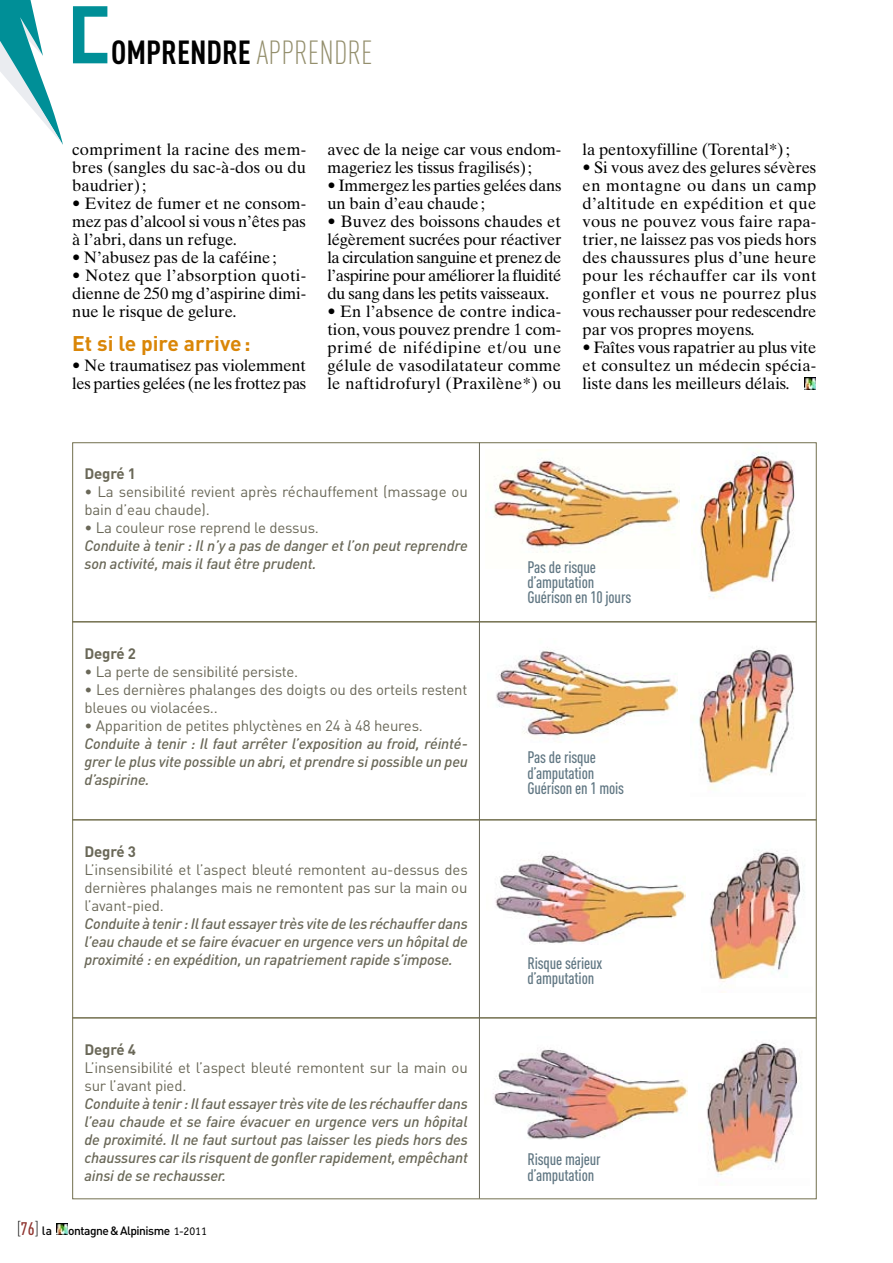
<style>
.page{position:relative;width:893px;height:1263px;background:#fff}
.page>*{position:absolute;margin:0;border:0;box-sizing:border-box;transform-origin:0 0}
.t1{font:99px "Minimum A Noir";color:#008f97}
.t2{font:700 33px "DIN Cond";color:#000}
.t3{font:700 21px "DIN";color:#da8607}
.t4{font:300 18px "DIN Cond";color:#000}
.t5{font:16.5px/18px "Times Ten";color:#000;text-align:justify}
.t6{font:500 16.5px/15.3px "DIN Cond";letter-spacing:-.01em;color:#617783}
.t7{font:16.5px/18px "Times Ten";letter-spacing:-.02em;color:#000}
.t8{font:italic 500 15px/18px "DIN";letter-spacing:-.01em;color:#6a6858;text-align:justify}
.t9{font:15px/18px "DIN";letter-spacing:-.015em;color:#6a6858}
.t10{font:700 15px "DIN";letter-spacing:-.01em;color:#6a6858}
.t11{font:500 12px "DIN";letter-spacing:-.04em;color:#000}
.s1{font-weight:300;color:#948f6d}
.s2{font-weight:500;color:#8f342f}
.s3{font-family:"DIN";font-weight:500;font-size:12px}
.s4{font-family:"Officina";font-weight:400}
</style>
<div class="page">
<svg style="left:56px;top:1224px;width:12px;height:11px"></svg>
<svg style="left:0;top:0;width:63px;height:145px"></svg>
<img style="left:710px;top:850px;width:94px;height:132px">
<img style="left:489px;top:449px;width:191px;height:104px">
<img style="left:696px;top:451px;width:99px;height:148px">
<img style="left:496px;top:650px;width:181px;height:89px">
<img style="left:697px;top:648px;width:98px;height:141px">
<img style="left:495px;top:854px;width:191px;height:90px">
<img style="left:493px;top:1048px;width:194px;height:92px">
<img style="left:707px;top:1042px;width:92px;height:143px">
<hr style="left:72px;top:621px;width:744px;height:1px;background:#726f4e">
<hr style="left:72px;top:819px;width:744px;height:1px;background:#726f4e">
<hr style="left:72px;top:1017px;width:744px;height:1px;background:#726f4e">
<hr style="left:479px;top:442px;width:1px;height:756px;background:#6a6858">
<svg style="left:804px;top:378px;width:12px;height:11px"></svg>
<h1 class="t1" style="left:69px;top:-16px;width:45px">C</h1>
<h2 class="t2" style="left:111px;top:32px;width:263px">OMPRENDRE <span class="s1">APPRENDRE</span></h2>
<p class="t5" style="left:72px;top:140px;width:235px">compriment la racine des mem&shy;bres (sangles du sac-à-dos ou du baudrier);</p>
<p class="t5" style="left:72px;top:194px;width:235px">• Evitez de fumer et ne consom&shy;mez pas d’alcool si vous n’êtes pas à l’abri, dans un refuge.</p>
<p class="t5" style="left:72px;top:248px;width:206px">• N’abusez pas de la caféine;</p>
<p class="t5" style="left:72px;top:266px;width:235px">• Notez que l’absorption quoti&shy;dienne de 250 mg d’aspirine dimi&shy;nue le risque de gelure.</p>
<p class="t3" style="left:72px;top:329px;width:180px">Et si le pire arrive:</p>
<p class="t7" style="left:72px;top:356px;width:236px">• Ne traumatisez pas violemment les parties gelées (ne les frottez pas</p>
<p class="t5" style="left:327px;top:140px;width:235px">avec de la neige car vous endom&shy;mageriez les tissus fragilisés);</p>
<p class="t5" style="left:327px;top:176px;width:235px">• Immergez les parties gelées dans un bain d’eau chaude;</p>
<p class="t5" style="left:327px;top:212px;width:236px">• Buvez des boissons chaudes et légèrement sucrées pour réactiver la circulation sanguine et prenez de l’aspirine pour améliorer la fluidité du sang dans les petits vaisseaux.</p>
<p class="t5" style="left:327px;top:302px;width:235px">• En l’absence de contre indica&shy;tion, vous pouvez prendre 1 com&shy;primé de nifédipine et/ou une gélule de vasodilatateur comme le naftidrofuryl (Praxilène*) ou</p>
<p class="t5" style="left:583px;top:140px;width:209px">la pentoxyfilline (Torental*);</p>
<p class="t5" style="left:583px;top:158px;width:235px">• Si vous avez des gelures sévères en montagne ou dans un camp d’altitude en expédition et que vous ne pouvez vous faire rapa&shy;trier, ne laissez pas vos pieds hors des chaussures plus d’une heure pour les réchauffer car ils vont gonfler et vous ne pourrez plus vous rechausser pour redescendre par vos propres moyens.</p>
<p class="t5" style="left:583px;top:338px;width:235px">• Faîtes vous rapatrier au plus vite et consultez un médecin spécia&shy;liste dans les meilleurs délais.</p>
<p class="t10" style="left:84px;top:464px;width:53px">Degré 1</p>
<p class="t9" style="left:84px;top:483px;width:385px">• La sensibilité revient après réchauffement (massage ou bain d’eau chaude).</p>
<p class="t9" style="left:84px;top:519px;width:236px">• La couleur rose reprend le dessus.</p>
<p class="t8" style="left:84px;top:536px;width:385px">Conduite à tenir : Il n’y a pas de danger et l’on peut reprendre son activité, mais il faut être prudent.</p>
<p class="t10" style="left:84px;top:644px;width:53px">Degré 2</p>
<p class="t9" style="left:84px;top:663px;width:215px">• La perte de sensibilité persiste.</p>
<p class="t9" style="left:84px;top:681px;width:384px">• Les dernières phalanges des doigts ou des orteils restent bleues ou violacées..</p>
<p class="t9" style="left:84px;top:717px;width:340px">• Apparition de petites phlyctènes en 24 à 48 heures.</p>
<p class="t8" style="left:84px;top:734px;width:385px">Conduite à tenir : Il faut arrêter l’exposition au froid, réinté&shy;grer le plus vite possible un abri, et prendre si possible un peu d’aspirine.</p>
<p class="t10" style="left:84px;top:842px;width:53px">Degré 3</p>
<p class="t9" style="left:84px;top:861px;width:385px;text-align:justify">L’insensibilité et l’aspect bleuté remontent au-dessus des dernières phalanges mais ne remontent pas sur la main ou l’avant-pied.</p>
<p class="t8" style="left:84px;top:914px;width:385px">Conduite à tenir : Il faut essayer très vite de les réchauffer dans l’eau chaude et se faire évacuer en urgence vers un hôpital de proximité : en expédition, un rapatriement rapide s’impose.</p>
<p class="t10" style="left:84px;top:1040px;width:53px">Degré 4</p>
<p class="t9" style="left:84px;top:1059px;width:385px">L’insensibilité et l’aspect bleuté remontent sur la main ou sur l’avant pied.</p>
<p class="t8" style="left:84px;top:1094px;width:385px">Conduite à tenir : Il faut essayer très vite de les réchauffer dans l’eau chaude et se faire évacuer en urgence vers un hôpital de proximité. Il ne faut surtout pas laisser les pieds hors des chaussures car ils risquent de gonfler rapidement, empêchant ainsi de se rechausser.</p>
<p class="t4" style="left:17px;top:1218px;width:37px">[<span class="s2">76</span>] <span class="s3">la</span></p>
<p class="t11" style="left:68px;top:1222px;width:140px">ontagne &amp; Alpinisme <span class="s4">1-2011</span></p>
<p class="t6" style="left:527px;top:559px;width:105px">Pas de risque d’amputation<br>Guérison en 10 jours</p>
<p class="t6" style="left:527px;top:749px;width:98px">Pas de risque d’amputation<br>Guérison en 1 mois</p>
<p class="t6" style="left:527px;top:955px;width:76px">Risque sérieux d’amputation</p>
<p class="t6" style="left:527px;top:1151px;width:75px">Risque majeur d’amputation</p>
</div>
